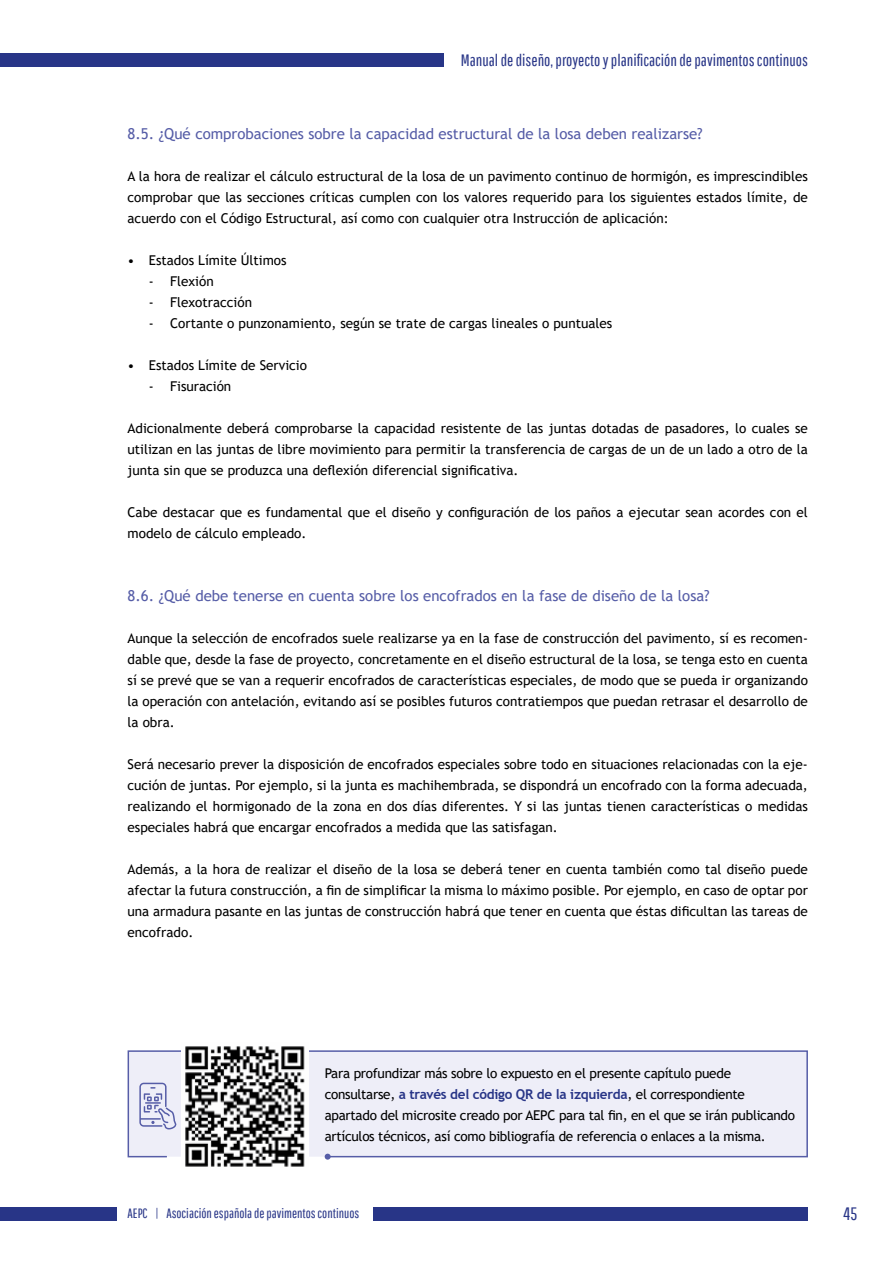
<style>
.page{position:relative;width:893px;height:1263px;background:#fff}
.page>*{position:absolute;margin:0;border:0;box-sizing:border-box;transform-origin:0 0}
.t1{font:18px "Pathway Gothic One";color:#283587}
.t2{font:16.5px "Pathway Gothic One";color:#283587}
.t3{font:15px "Trebuchet MS";color:#565da7}
.t4{font:13.5px/21px "Trebuchet MS";color:#000;text-align:justify}
.t5{font:13.5px/21px "Trebuchet MS";letter-spacing:-.02em;color:#000}
.t6{font:13.5px "Pathway Gothic One";color:#283587}
.s1{font-weight:700;color:#283587}
</style>
<div class="page">
<div style="left:373px;top:1207px;width:435px;height:13px;background:#283587"></div>
<div style="left:0;top:53px;width:444px;height:14px;background:#283587"></div>
<div style="left:0;top:1207px;width:116px;height:13px;background:#283587"></div>
<div style="left:127px;top:1050px;width:681px;height:108px;background:#eeeef8"></div>
<svg style="left:325px;top:1154px;width:6px;height:6px"></svg>
<img style="left:181px;top:1046px;width:128px;height:121px">
<svg style="left:139px;top:1083px;width:38px;height:46px;background:#c7c8e3"></svg>
<p class="t2" style="left:461px;top:50px;width:349px">Manual de diseño, proyecto y planificación de pavimentos continuos</p>
<p class="t3" style="left:128px;top:124px;width:577px">8.5. ¿Qué comprobaciones sobre la capacidad estructural de la losa deben realizarse?</p>
<p class="t4" style="left:128px;top:165px;width:682px">A la hora de realizar el cálculo estructural de la losa de un pavimento continuo de hormigón, es imprescindibles comprobar que las secciones críticas cumplen con los valores requerido para los siguientes estados límite, de acuerdo con el Código Estructural, así como con cualquier otra Instrucción de aplicación:</p>
<p class="t4" style="left:128px;top:249px;width:161px">• Estados Límite Últimos</p>
<p class="t4" style="left:149px;top:270px;width:66px">- Flexión</p>
<p class="t4" style="left:149px;top:291px;width:105px">- Flexotracción</p>
<p class="t4" style="left:149px;top:312px;width:465px">- Cortante o punzonamiento, según se trate de cargas lineales o puntuales</p>
<p class="t4" style="left:128px;top:354px;width:181px">• Estados Límite de Servicio</p>
<p class="t4" style="left:149px;top:375px;width:84px">- Fisuración</p>
<p class="t4" style="left:128px;top:417px;width:682px">Adicionalmente deberá comprobarse la capacidad resistente de las juntas dotadas de pasadores, lo cuales se utilizan en las juntas de libre movimiento para permitir la transferencia de cargas de un de un lado a otro de la junta sin que se produzca una deflexión diferencial significativa.</p>
<p class="t4" style="left:128px;top:501px;width:682px">Cabe destacar que es fundamental que el diseño y configuración de los paños a ejecutar sean acordes con el modelo de cálculo empleado.</p>
<p class="t3" style="left:128px;top:586px;width:584px">8.6. ¿Qué debe tenerse en cuenta sobre los encofrados en la fase de diseño de la losa?</p>
<p class="t4" style="left:128px;top:627px;width:682px">Aunque la selección de encofrados suele realizarse ya en la fase de construcción del pavimento, sí es recomen&shy;dable que, desde la fase de proyecto, concretamente en el diseño estructural de la losa, se tenga esto en cuenta sí se prevé que se van a requerir encofrados de características especiales, de modo que se pueda ir organizando la operación con antelación, evitando así se posibles futuros contratiempos que puedan retrasar el desarrollo de la obra.</p>
<p class="t4" style="left:128px;top:753px;width:682px">Será necesario prever la disposición de encofrados especiales sobre todo en situaciones relacionadas con la eje&shy;cución de juntas. Por ejemplo, si la junta es machihembrada, se dispondrá un encofrado con la forma adecuada, realizando el hormigonado de la zona en dos días diferentes. Y si las juntas tienen características o medidas especiales habrá que encargar encofrados a medida que las satisfagan.</p>
<p class="t4" style="left:128px;top:858px;width:682px">Además, a la hora de realizar el diseño de la losa se deberá tener en cuenta también como tal diseño puede afectar la futura construcción, a fin de simplificar la misma lo máximo posible. Por ejemplo, en caso de optar por una armadura pasante en las juntas de construcción habrá que tener en cuenta que éstas dificultan las tareas de encofrado.</p>
<p class="t5" style="left:325px;top:1063px;width:472px">Para profundizar más sobre lo expuesto en el presente capítulo puede consultarse, <span class="s1">a través del código QR de la izquierda</span>, el correspondiente apartado del microsite creado por AEPC para tal fin, en el que se irán publicando artículos técnicos, así como bibliografía de referencia o enlaces a la misma.</p>
<p class="t6" style="left:128px;top:1205px;width:233px">AEPC | Asociación española de pavimentos continuos</p>
<h1 class="t1" style="left:844px;top:1203px;width:15px">45</h1>
</div>
